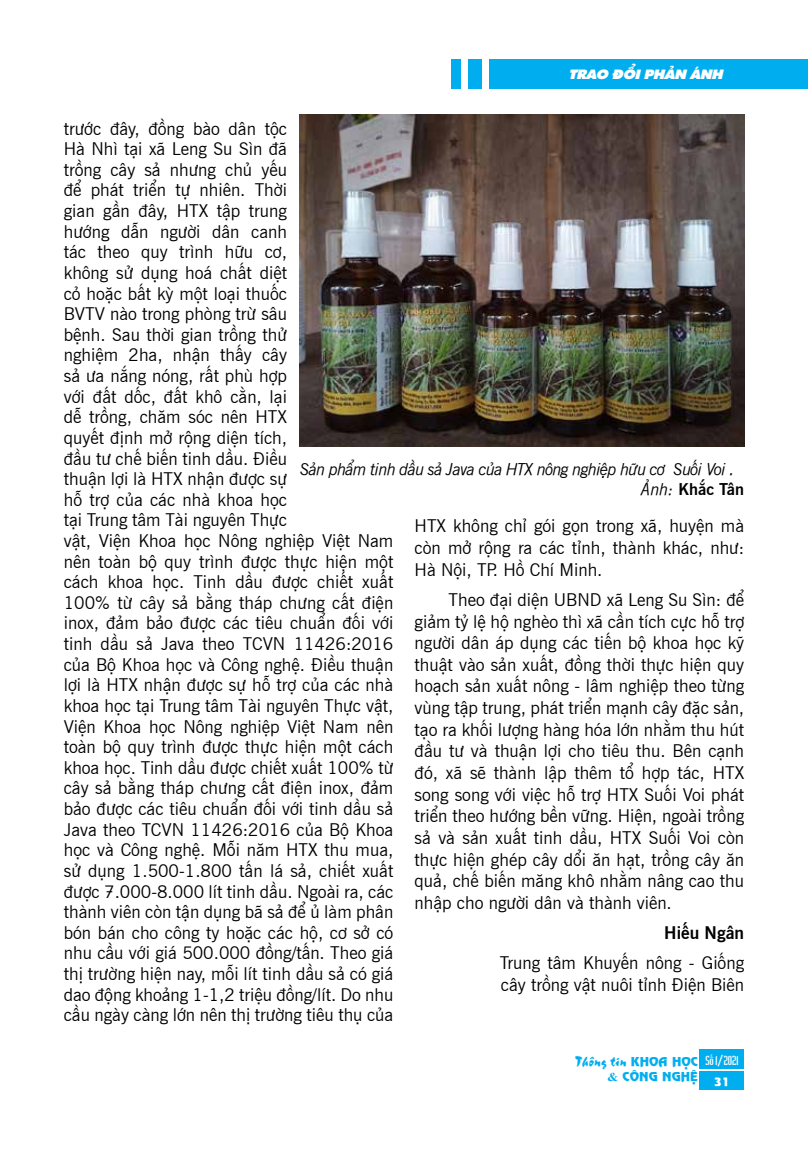
<style>
.page{position:relative;width:808px;height:1149px;background:#fff}
.page>*{position:absolute;margin:0;border:0;box-sizing:border-box;transform-origin:0 0}
.t1{font:17.4px/20.5px "UVN Tin Tuc";color:#000}
.t2{font:700 17.4px "UVN Tin Tuc";color:#000}
.t3{font:italic 16.2px/20.1px "UVN Tin Tuc";letter-spacing:-.04em;color:#000}
.t4{font:15px "UVN Thang Vu";color:#00aeef}
.t5{font:13.5px "UTM Sharnay";color:#fff;scale:1.08 1}
.t6{font:12px "UVN Nguyen Du";color:#00aeef;scale:1.08 1}
.t7{font:12px "UVN Hai Ba Trung";color:#fff}
.t8{font:11.25px "UVN Nguyen Du";color:#fff;scale:1.08 1}
.s1{font-weight:700;font-style:normal}
.s2{font-family:"UVN Nguyen Du";font-size:12px}
.s3{font-family:"Times New Roman";font-weight:700}
</style>
<div class="page">
<div style="left:489px;top:59px;width:319px;height:30px;background:#00aeef"></div>
<div style="left:699px;top:1049px;width:45px;height:19px;background:#00aeef"></div>
<div style="left:699px;top:1071px;width:45px;height:18px;background:#00aeef"></div>
<div style="left:468px;top:59px;width:14px;height:30px;background:#00aeef"></div>
<div style="left:451px;top:59px;width:10px;height:30px;background:#00aeef"></div>
<img style="left:300px;top:115px;width:444px;height:331px">
<p class="t5" style="left:569px;top:63px;width:144px">TRAO ĐỔI PHẢN ÁNH</p>
<p class="t1" style="left:64px;top:116px;width:331px">trước đây, đồng bào dân tộc<br>Hà Nhì tại xã Leng Su Sìn đã<br>trồng cây sả nhưng chủ yếu<br>để phát triển tự nhiên. Thời<br>gian gần đây, HTX tập trung<br>hướng dẫn người dân canh<br>tác theo quy trình hữu cơ,<br>không sử dụng hoá chất diệt<br>cỏ hoặc bất kỳ một loại thuốc<br>BVTV nào trong phòng trừ sâu<br>bệnh. Sau thời gian trồng thử<br>nghiệm 2ha, nhận thấy cây<br>sả ưa nắng nóng, rất phù hợp<br>với đất dốc, đất khô cằn, lại<br>dễ trồng, chăm sóc nên HTX<br>quyết định mở rộng diện tích,<br>đầu tư chế biến tinh dầu. Điều<br>thuận lợi là HTX nhận được sự<br>hỗ trợ của các nhà khoa học<br>tại Trung tâm Tài nguyên Thực<br>vật, Viện Khoa học Nông nghiệp Việt Nam nên toàn bộ quy trình được thực hiện một cách khoa học. Tinh dầu được chiết xuất 100% từ cây sả bằng tháp chưng cất điện inox, đảm bảo được các tiêu chuẩn đối với tinh dầu sả Java theo TCVN 11426:2016 của Bộ Khoa học và Công nghệ. Điều thuận lợi là HTX nhận được sự hỗ trợ của các nhà khoa học tại Trung tâm Tài nguyên Thực vật, Viện Khoa học Nông nghiệp Việt Nam nên toàn bộ quy trình được thực hiện một cách khoa học. Tinh dầu được chiết xuất 100% từ cây sả bằng tháp chưng cất điện inox, đảm bảo được các tiêu chuẩn đối với tinh dầu sả Java theo TCVN 11426:2016 của Bộ Khoa học và Công nghệ. Mỗi năm HTX thu mua, sử dụng 1.500-1.800 tấn lá sả, chiết xuất được 7.000-8.000 lít tinh dầu. Ngoài ra, các thành viên còn tận dụng bã sả để ủ làm phân bón bán cho công ty hoặc các hộ, cơ sở có nhu cầu với giá 500.000 đồng/tấn. Theo giá thị trường hiện nay, mỗi lít tinh dầu sả có giá dao động khoảng 1-1,2 triệu đồng/lít. Do nhu cầu ngày càng lớn nên thị trường tiêu thụ của</p>
<p class="t3" style="left:641px;top:457px;width:105px;text-indent:-341px">Sản phẩm tinh dầu sả Java của HTX nông nghiệp hữu cơ Suối Voi .<br>Ảnh: <span class="s1">Khắc Tân</span></p>
<p class="t1" style="left:415px;top:513px;width:331px;line-height:21.6px;text-align:justify">HTX không chỉ gói gọn trong xã, huyện mà còn mở rộng ra các tỉnh, thành khác, như:<br>Hà Nội, TP. Hồ Chí Minh.</p>
<p class="t1" style="left:415px;top:587px;width:331px;line-height:21.6px;text-align:justify;text-indent:34px">Theo đại diện UBND xã Leng Su Sìn: để giảm tỷ lệ hộ nghèo thì xã cần tích cực hỗ trợ người dân áp dụng các tiến bộ khoa học kỹ thuật vào sản xuất, đồng thời thực hiện quy hoạch sản xuất nông - lâm nghiệp theo từng vùng tập trung, phát triển mạnh cây đặc sản, tạo ra khối lượng hàng hóa lớn nhằm thu hút đầu tư và thuận lợi cho tiêu thu. Bên cạnh đó, xã sẽ thành lập thêm tổ hợp tác, HTX song song với việc hỗ trợ HTX Suối Voi phát triển theo hướng bền vững. Hiện, ngoài trồng sả và sản xuất tinh dầu, HTX Suối Voi còn thực hiện ghép cây dổi ăn hạt, trồng cây ăn quả, chế biến măng khô nhằm nâng cao thu nhập cho người dân và thành viên.</p>
<p class="t2" style="left:664px;top:918px;width:81px">Hiếu Ngân</p>
<p class="t1" style="left:500px;top:950px;width:246px;line-height:21.6px">Trung tâm Khuyến nông - Giống cây trồng vật nuôi tỉnh Điện Biên</p>
<p class="t7" style="left:705px;top:1050px;width:34px">Số 1/2021</p>
<p class="t8" style="left:714px;top:1073px;width:17px">31</p>
<p class="t4" style="left:575px;top:1049px;width:124px">Thông tin <span class="s2">KHOA HỌC</span></p>
<p class="t6" style="left:607px;top:1067px;width:85px"><span class="s3">&amp;</span> CÔNG NGHỆ</p>
</div>
